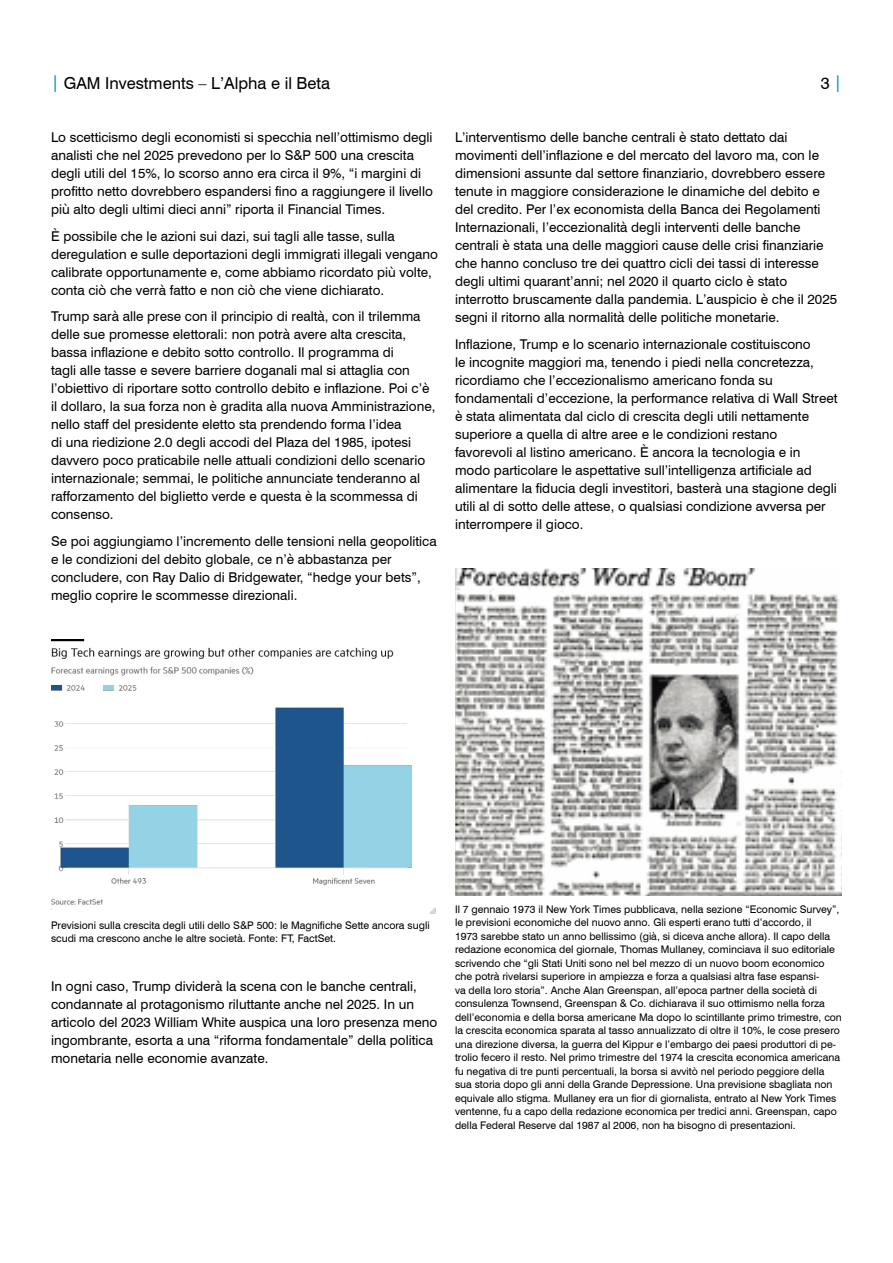
<style>
.page{position:relative;width:893px;height:1263px;background:#fff}
.page>*{position:absolute;margin:0;border:0;box-sizing:border-box;transform-origin:0 0}
.t1{font:16.5px "Swiss 721 BT";color:#000}
.BODY_text{font:13.5px/18px "Swiss 721 BT";color:#000}
.DISCLAIMER{font:10.5px/13.5px "Swiss 721 BT";color:#000}
.s1{color:#0087c7}
</style>
<div class="page">
<img style="left:455px;top:568px;width:387px;height:327px">
<img style="left:51px;top:639px;width:385px;height:275px">
<p class="t1" style="left:51px;top:73px;width:281px"><span class="s1">|</span> GAM Investments – L’Alpha e il Beta</p>
<p class="t1" style="left:821px;top:73px;width:22px">3 <span class="s1">|</span></p>
<p class="BODY_text" style="left:455px;top:128px;width:384px">L’interventismo delle banche centrali è stato dettato dai movimenti dell’inflazione e del mercato del lavoro ma, con le dimensioni assunte dal settore finanziario, dovrebbero essere tenute in maggiore considerazione le dinamiche del debito e del credito. Per l’ex economista della Banca dei Regolamenti Internazionali, l’eccezionalità degli interventi delle banche centrali è stata una delle maggiori cause delle crisi finanziarie che hanno concluso tre dei quattro cicli dei tassi di interesse degli ultimi quarant’anni; nel 2020 il quarto ciclo è stato interrotto bruscamente dalla pandemia. L’auspicio è che il 2025 segni il ritorno alla normalità delle politiche monetarie.</p>
<p class="BODY_text" style="left:455px;top:335px;width:384px">Inflazione, Trump e lo scenario internazionale costituiscono<br>le incognite maggiori ma, tenendo i piedi nella concretezza, ricordiamo che l’eccezionalismo americano fonda su fondamentali d’eccezione, la performance relativa di Wall Street è stata alimentata dal ciclo di crescita degli utili nettamente superiore a quella di altre aree e le condizioni restano favorevoli al listino americano. È ancora la tecnologia e in modo particolare le aspettative sull’intelligenza artificiale ad alimentare la fiducia degli investitori, basterà una stagione degli utili al di sotto delle attese, o qualsiasi condizione avversa per interrompere il gioco.</p>
<p class="BODY_text" style="left:51px;top:128px;width:383px">Lo scetticismo degli economisti si specchia nell’ottimismo degli analisti che nel 2025 prevedono per lo S&amp;P 500 una crescita degli utili del 15%, lo scorso anno era circa il 9%, “i margini di profitto netto dovrebbero espandersi fino a raggiungere il livello più alto degli ultimi dieci anni” riporta il Financial Times.</p>
<p class="BODY_text" style="left:51px;top:227px;width:388px">È possibile che le azioni sui dazi, sui tagli alle tasse, sulla deregulation e sulle deportazioni degli immigrati illegali vengano calibrate opportunamente e, come abbiamo ricordato più volte, conta ciò che verrà fatto e non ciò che viene dichiarato.</p>
<p class="BODY_text" style="left:51px;top:307px;width:386px">Trump sarà alle prese con il principio di realtà, con il trilemma delle sue promesse elettorali: non potrà avere alta crescita, bassa inflazione e debito sotto controllo. Il programma di<br>tagli alle tasse e severe barriere doganali mal si attaglia con l’obiettivo di riportare sotto controllo debito e inflazione. Poi c’è il dollaro, la sua forza non è gradita alla nuova Amministrazione, nello staff del presidente eletto sta prendendo forma l’idea<br>di una riedizione 2.0 degli accodi del Plaza del 1985, ipotesi davvero poco praticabile nelle attuali condizioni dello scenario internazionale; semmai, le politiche annunciate tenderanno al rafforzamento del biglietto verde e questa è la scommessa di consenso.</p>
<p class="BODY_text" style="left:51px;top:532px;width:387px">Se poi aggiungiamo l’incremento delle tensioni nella geopolitica e le condizioni del debito globale, ce n’è abbastanza per concludere, con Ray Dalio di Bridgewater, “hedge your bets”, meglio coprire le scommesse direzionali.</p>
<p class="DISCLAIMER" style="left:51px;top:918px;width:380px">Previsioni sulla crescita degli utili dello S&amp;P 500: le Magnifiche Sette ancora sugli scudi ma crescono anche le altre società. Fonte: FT, FactSet.</p>
<p class="BODY_text" style="left:51px;top:977px;width:388px">In ogni caso, Trump dividerà la scena con le banche centrali, condannate al protagonismo riluttante anche nel 2025. In un articolo del 2023 William White auspica una loro presenza meno ingombrante, esorta a una “riforma fondamentale” della politica monetaria nelle economie avanzate.</p>
<p class="DISCLAIMER" style="left:455px;top:902px;width:388px">Il 7 gennaio 1973 il New York Times pubblicava, nella sezione “Economic Survey”, le previsioni economiche del nuovo anno. Gli esperti erano tutti d’accordo, il<br>1973 sarebbe stato un anno bellissimo (già, si diceva anche allora). Il capo della redazione economica del giornale, Thomas Mullaney, cominciava il suo editoriale scrivendo che “gli Stati Uniti sono nel bel mezzo di un nuovo boom economico che potrà rivelarsi superiore in ampiezza e forza a qualsiasi altra fase espansi-<br>va della loro storia”. Anche Alan Greenspan, all’epoca partner della società di consulenza Townsend, Greenspan &amp; Co. dichiarava il suo ottimismo nella forza dell’economia e della borsa americane Ma dopo lo scintillante primo trimestre, con la crescita economica sparata al tasso annualizzato di oltre il 10%, le cose presero una direzione diversa, la guerra del Kippur e l’embargo dei paesi produttori di pe&shy;trolio fecero il resto. Nel primo trimestre del 1974 la crescita economica americana fu negativa di tre punti percentuali, la borsa si avvitò nel periodo peggiore della sua storia dopo gli anni della Grande Depressione. Una previsione sbagliata non equivale allo stigma. Mullaney era un fior di giornalista, entrato al New York Times ventenne, fu a capo della redazione economica per tredici anni. Greenspan, capo della Federal Reserve dal 1987 al 2006, non ha bisogno di presentazioni.</p>
</div>
